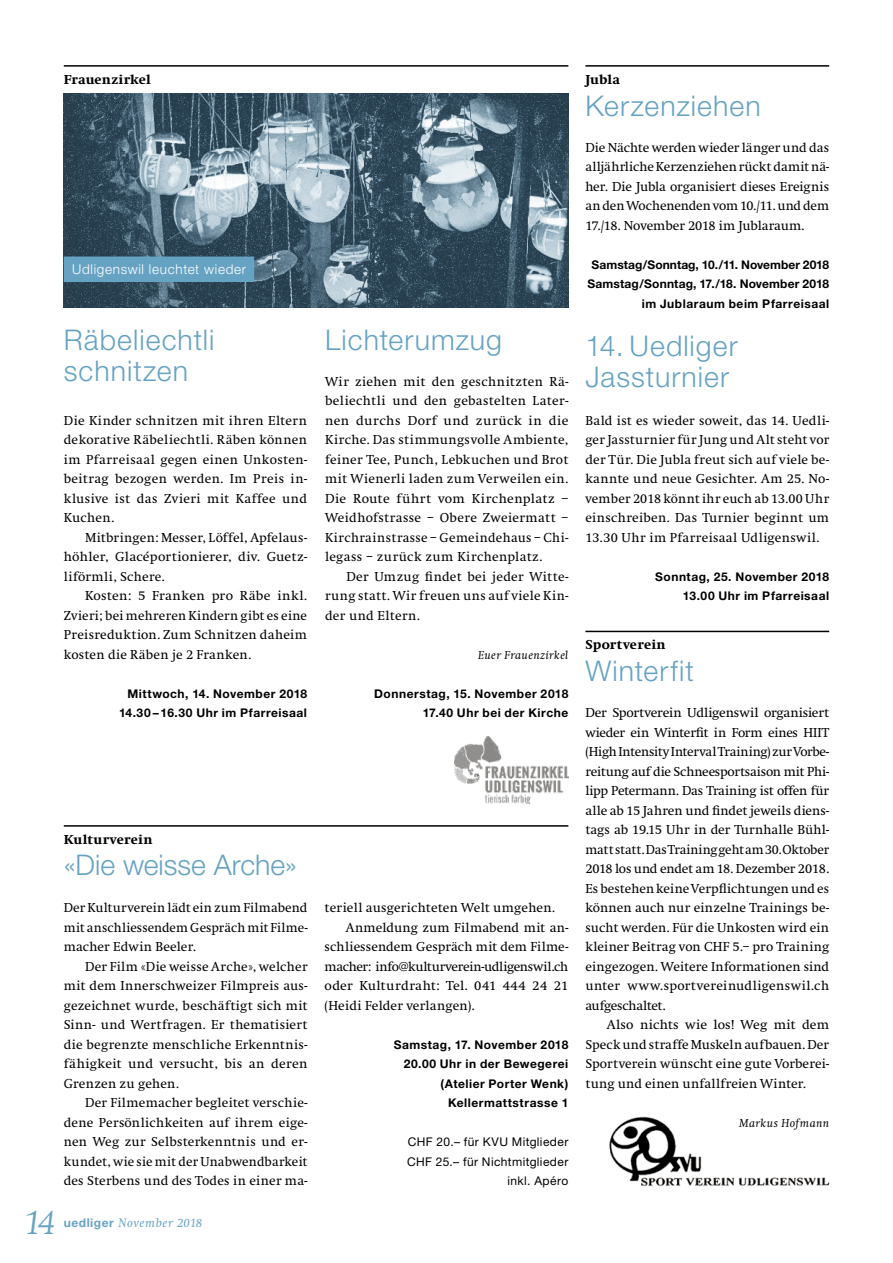
<style>
.page{position:relative;width:893px;height:1263px;background:#fff}
.page>*{position:absolute;margin:0;border:0;box-sizing:border-box;transform-origin:0 0}
.t1{font:italic 300 36px "Swift";color:#66a3c3}
.t2{font:300 28.5px/31.5px "Helvetica Neue";letter-spacing:.035em;color:#66a3c3}
.t3{font:300 28.5px "Helvetica Neue";letter-spacing:-.005em;color:#66a3c3}
.t4{font:13.5px/19.5px "Swift";letter-spacing:.015em;color:#000;text-align:justify}
.t5{font:800 13.5px "Swift";letter-spacing:.02em;color:#000}
.t6{font:13.5px "Swift";letter-spacing:-.02em;color:#000}
.t7{font:300 13.5px "Helvetica Neue";letter-spacing:.05em;color:#fff}
.t8{font:italic 12.75px "Swift";letter-spacing:.05em;color:#66a3c3}
.t9{font:700 12px/19.5px "Helvetica Neue";letter-spacing:.04em;color:#000;text-align:right}
.t10{font:700 12px/19.5px "Helvetica Neue";letter-spacing:.01em;color:#000;text-align:right}
.t11{font:12px/19.5px "Helvetica Neue";letter-spacing:.035em;color:#000;text-align:right}
.t12{font:italic 12px "Swift";letter-spacing:.03em;color:#000}
.s1{font-family:"Helvetica Neue";font-weight:700;font-style:normal;font-size:12px}
</style>
<div class="page">
<hr style="left:64px;top:825px;width:504px;height:2px;background:#000">
<hr style="left:585px;top:65px;width:244px;height:2px;background:#000">
<hr style="left:64px;top:65px;width:504px;height:2px;background:#000">
<img style="left:64px;top:93px;width:504px;height:215px">
<div style="left:64px;top:257px;width:190px;height:25px;background:#66a3c3"></div>
<img style="left:454px;top:737px;width:114px;height:67px">
<img style="left:609px;top:1116px;width:221px;height:71px">
<hr style="left:585px;top:631px;width:244px;height:1px;background:#000">
<p class="t5" style="left:64px;top:72px;width:89px">Frauenzirkel</p>
<p class="t7" style="left:72px;top:260px;width:175px">Udligenswil leuchtet wieder</p>
<h2 class="t2" style="left:64px;top:323px;width:152px">Räbeliechtli schnitzen</h2>
<p class="t4" style="left:64px;top:411px;width:245px">Die Kinder schnitzen mit ihren Eltern dekorative Räbeliechtli. Räben können im Pfarreisaal gegen einen Unkosten&shy;beitrag bezogen werden. Im Preis in&shy;klusive ist das Zvieri mit Kaffee und Kuchen.</p>
<p class="t4" style="left:64px;top:528px;width:245px;text-indent:21px">Mitbringen: Messer, Löffel, Apfelaus&shy;höhler, Glacéportionierer, div. Guetz&shy;liförmli, Schere.</p>
<p class="t4" style="left:64px;top:586px;width:245px;text-indent:21px">Kosten: 5 Franken pro Räbe inkl.<br>Zvieri; bei mehreren Kindern gibt es eine Preisreduktion. Zum Schnitzen daheim kosten die Räben je 2 Franken.</p>
<p class="t9" style="left:119px;top:683px;width:190px">Mittwoch, 14. November 2018<br>14.30 – 16.30 Uhr im Pfarreisaal</p>
<p class="t5" style="left:64px;top:832px;width:90px">Kulturverein</p>
<h2 class="t3" style="left:64px;top:848px;width:235px">«Die weisse Arche»</h2>
<p class="t4" style="left:64px;top:898px;width:245px">Der Kulturverein lädt ein zum Filmabend mit anschliessendem Gespräch mit Filme&shy;macher Edwin Beeler.</p>
<p class="t4" style="left:64px;top:957px;width:245px;text-indent:21px">Der Film «Die weisse Arche», welcher mit dem Innerschweizer Filmpreis aus&shy;gezeichnet wurde, beschäftigt sich mit Sinn- und Wertfragen. Er thematisiert die begrenzte menschliche Erkenntnis&shy;fähigkeit und versucht, bis an deren Grenzen zu gehen.</p>
<p class="t4" style="left:64px;top:1093px;width:245px;text-indent:21px">Der Filmemacher begleitet verschie&shy;dene Persönlichkeiten auf ihrem eige&shy;nen Weg zur Selbsterkenntnis und er&shy;kundet, wie sie mit der Unabwendbarkeit des Sterbens und des Todes in einer ma-</p>
<h1 class="t1" style="left:25px;top:1202px;width:32px">14</h1>
<p class="t8" style="left:64px;top:1216px;width:140px"><span class="s1">uedliger</span> November 2018</p>
<h2 class="t2" style="left:325px;top:323px;width:178px">Lichterumzug</h2>
<p class="t4" style="left:325px;top:372px;width:245px">Wir ziehen mit den geschnitzten Rä&shy;beliechtli und den gebastelten Later&shy;nen durchs Dorf und zurück in die Kirche. Das stimmungsvolle Ambiente, feiner Tee, Punch, Lebkuchen und Brot mit Wienerli laden zum Verweilen ein.<br>Die Route führt vom Kirchenplatz – Weidhofstrasse – Obere Zweiermatt – Kirchrainstrasse – Gemeindehaus – Chi&shy;legass – zurück zum Kirchenplatz.</p>
<p class="t4" style="left:325px;top:567px;width:245px;text-indent:21px">Der Umzug findet bei jeder Witte&shy;rung statt. Wir freuen uns auf viele Kin&shy;der und Eltern.</p>
<p class="t12" style="left:478px;top:648px;width:92px">Euer Frauenzirkel</p>
<p class="t9" style="left:374px;top:683px;width:196px">Donnerstag, 15. November 2018<br>17.40 Uhr bei der Kirche</p>
<p class="t4" style="left:325px;top:898px;width:232px">teriell ausgerichteten Welt umgehen.</p>
<p class="t4" style="left:346px;top:918px;width:224px">Anmeldung zum Filmabend mit an-</p>
<p class="t4" style="left:325px;top:937px;width:245px">schliessendem Gespräch mit dem Filme-</p>
<p class="t6" style="left:325px;top:959px;width:245px">macher: info@kulturverein-udligenswil.ch</p>
<p class="t4" style="left:325px;top:976px;width:245px">oder Kulturdraht: Tel. 041 444 24 21</p>
<p class="t4" style="left:325px;top:996px;width:151px">(Heidi Felder verlangen).</p>
<p class="t9" style="left:394px;top:1034px;width:176px">Samstag, 17. November 2018<br>20.00 Uhr in der Bewegerei (Atelier Porter Wenk)<br>Kellermattstrasse 1</p>
<p class="t11" style="left:407px;top:1132px;width:163px">CHF 20.– für KVU Mitglieder<br>CHF 25.– für Nichtmitglieder inkl. Apéro</p>
<p class="t5" style="left:585px;top:72px;width:36px">Jubla</p>
<h2 class="t2" style="left:585px;top:89px;width:177px">Kerzenziehen</h2>
<p class="t4" style="left:585px;top:138px;width:245px">Die Nächte werden wieder länger und das alljährliche Kerzenziehen rückt damit nä&shy;her. Die Jubla organisiert dieses Ereignis an den Wochenenden vom 10./11. und dem 17./18. November 2018 im Jublaraum.</p>
<p class="t10" style="left:587px;top:254px;width:243px">Samstag/Sonntag, 10./11. November 2018<br>Samstag/Sonntag, 17./18. November 2018 im Jublaraum beim Pfarreisaal</p>
<h2 class="t2" style="left:585px;top:329px;width:154px">14. Uedliger<br>Jassturnier</h2>
<p class="t4" style="left:585px;top:411px;width:245px">Bald ist es wieder soweit, das 14. Uedli&shy;ger Jassturnier für Jung und Alt steht vor der Tür. Die Jubla freut sich auf viele be&shy;kannte und neue Gesichter. Am 25. No&shy;vember 2018 könnt ihr euch ab 13.00 Uhr einschreiben. Das Turnier beginnt um 13.30 Uhr im Pfarreisaal Udligenswil.</p>
<p class="t9" style="left:655px;top:566px;width:175px">Sonntag, 25. November 2018<br>13.00 Uhr im Pfarreisaal</p>
<p class="t5" style="left:585px;top:637px;width:82px">Sportverein</p>
<h2 class="t2" style="left:585px;top:654px;width:110px">Winterfit</h2>
<p class="t4" style="left:585px;top:703px;width:245px">Der Sportverein Udligenswil organisiert wieder ein Winterfit in Form eines HIIT (High Intensity Interval Training) zur Vorbe&shy;reitung auf die Schneesportsaison mit Phi&shy;lipp Petermann. Das Training ist offen für alle ab 15 Jahren und findet jeweils diens&shy;tags ab 19.15 Uhr in der Turnhalle Bühl&shy;matt statt. Das Training geht am 30.Oktober 2018 los und endet am 18. Dezember 2018.<br>Es bestehen keine Verpflichtungen und es können auch nur einzelne Trainings be&shy;sucht werden. Für die Unkosten wird ein kleiner Beitrag von CHF 5.– pro Training eingezogen. Weitere Informationen sind unter www.sportvereinudligenswil.ch aufgeschaltet.</p>
<p class="t4" style="left:585px;top:1015px;width:245px;text-indent:21px">Also nichts wie los! Weg mit dem Speck und straffe Muskeln aufbauen. Der Sportverein wünscht eine gute Vorberei&shy;tung und einen unfallfreien Winter.</p>
<p class="t12" style="left:739px;top:1116px;width:91px">Markus Hofmann</p>
</div>
